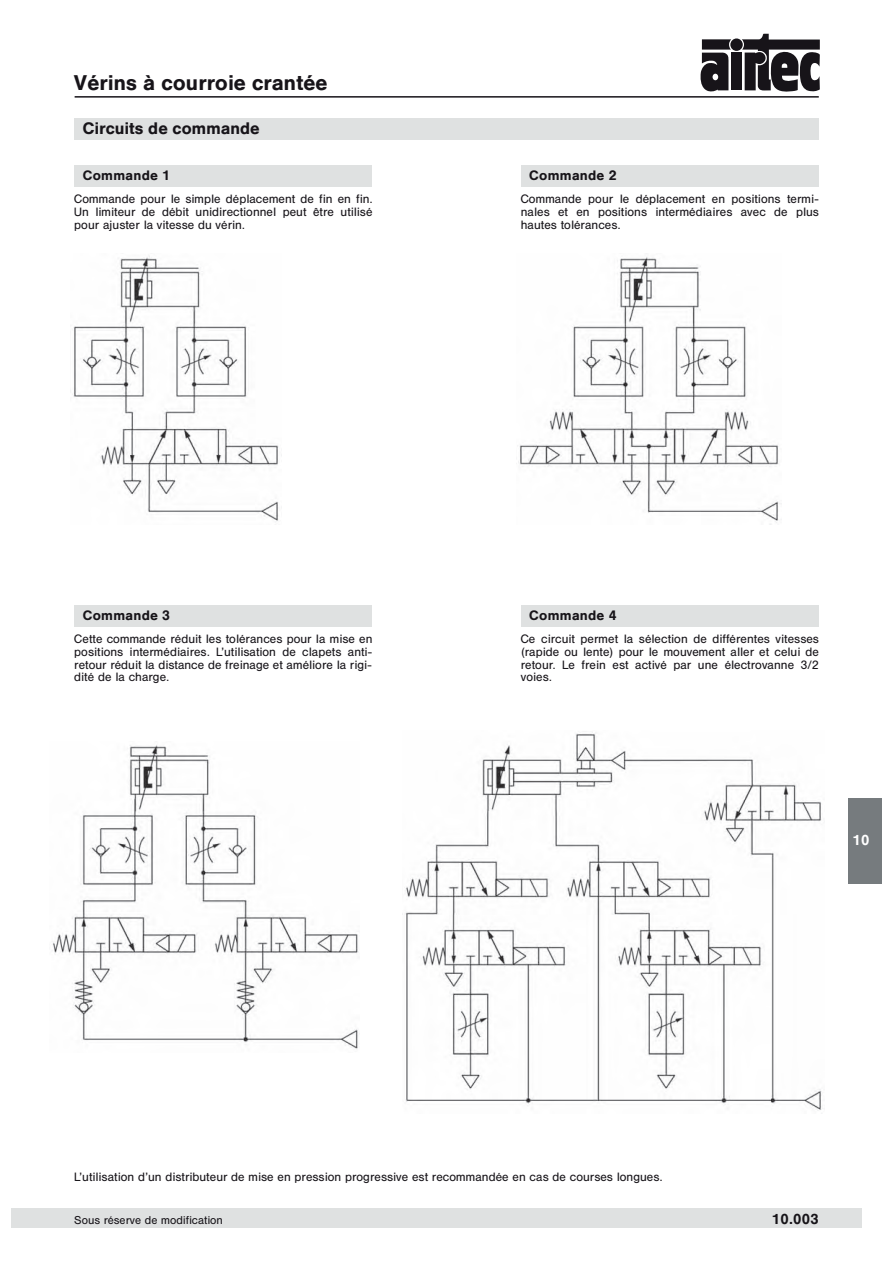
<style>
.page{position:relative;width:893px;height:1263px;background:#fff}
.page>*{position:absolute;margin:0;border:0;box-sizing:border-box;transform-origin:0 0}
.t1{font:21px "Hel Med";letter-spacing:.025em;color:#171419}
.t2{font:16.5px "Hel Med";letter-spacing:.025em;color:#171419}
.t3{font:14.25px "Hel Med";color:#171419}
.t4{font:14.25px "Hel Med";color:#fff}
.t5{font:13.5px "Hel Med";letter-spacing:.04em;color:#171419}
.t6{font:12px/12.8px "Hel Reg";letter-spacing:.035em;color:#171419;text-align:justify}
.t7{font:11.25px "Hel Reg";letter-spacing:.035em;color:#171419}
</style>
<div class="page">
<div style="left:848px;top:798px;width:34px;height:85px;background:#767b7e"></div>
<div style="left:730px;top:38px;width:13px;height:13px;background:#171419;border-radius:50%"></div>
<div style="left:731px;top:53px;width:11px;height:37px;background:#171419"></div>
<svg style="left:700px;top:39px;width:31px;height:53px"></svg>
<svg style="left:742px;top:34px;width:78px;height:58px"></svg>
<img style="left:70px;top:256px;width:209px;height:265px">
<img style="left:518px;top:257px;width:264px;height:266px">
<img style="left:53px;top:745px;width:306px;height:304px">
<img style="left:402px;top:732px;width:420px;height:379px">
<div style="left:11px;top:1209px;width:850px;height:19px;background:#dfe1e1"></div>
<div style="left:75px;top:165px;width:297px;height:21px;background:#dfe1e1"></div>
<div style="left:75px;top:605px;width:297px;height:21px;background:#dfe1e1"></div>
<div style="left:521px;top:165px;width:298px;height:21px;background:#dfe1e1"></div>
<div style="left:521px;top:605px;width:298px;height:21px;background:#dfe1e1"></div>
<hr style="left:75px;top:96px;width:744px;height:2px;background:#171419">
<div style="left:75px;top:118px;width:744px;height:21px;background:#dfe1e1"></div>
<h1 class="t1" style="left:75px;top:71px;width:254px">Vérins à courroie crantée</h1>
<h2 class="t2" style="left:83px;top:119px;width:178px">Circuits de commande</h2>
<p class="t5" style="left:83px;top:167px;width:89px">Commande 1</p>
<p class="t5" style="left:530px;top:167px;width:89px">Commande 2</p>
<p class="t6" style="left:75px;top:193px;width:299px">Commande pour le simple déplacement de fin en fin.<br>Un limiteur de débit unidirectionnel peut être utilisé pour ajuster la vitesse du vérin.</p>
<p class="t6" style="left:521px;top:193px;width:299px">Commande pour le déplacement en positions termi&shy;nales et en positions intermédiaires avec de plus hautes tolérances.</p>
<p class="t5" style="left:83px;top:607px;width:89px">Commande 3</p>
<p class="t5" style="left:530px;top:607px;width:89px">Commande 4</p>
<p class="t6" style="left:75px;top:633px;width:299px">Cette commande réduit les tolérances pour la mise en positions intermédiaires. L’utilisation de clapets anti&shy;retour réduit la distance de freinage et améliore la rigi&shy;dité de la charge.</p>
<p class="t6" style="left:521px;top:633px;width:299px">Ce circuit permet la sélection de différentes vitesses (rapide ou lente) pour le mouvement aller et celui de retour. Le frein est activé par une électrovanne 3/2 voies.</p>
<p class="t4" style="left:853px;top:831px;width:18px">10</p>
<p class="t6" style="left:75px;top:1171px;width:589px">L’utilisation d’un distributeur de mise en pression progressive est recommandée en cas de courses longues.</p>
<p class="t7" style="left:75px;top:1214px;width:150px">Sous réserve de modification</p>
<p class="t3" style="left:772px;top:1210px;width:48px">10.003</p>
</div>
